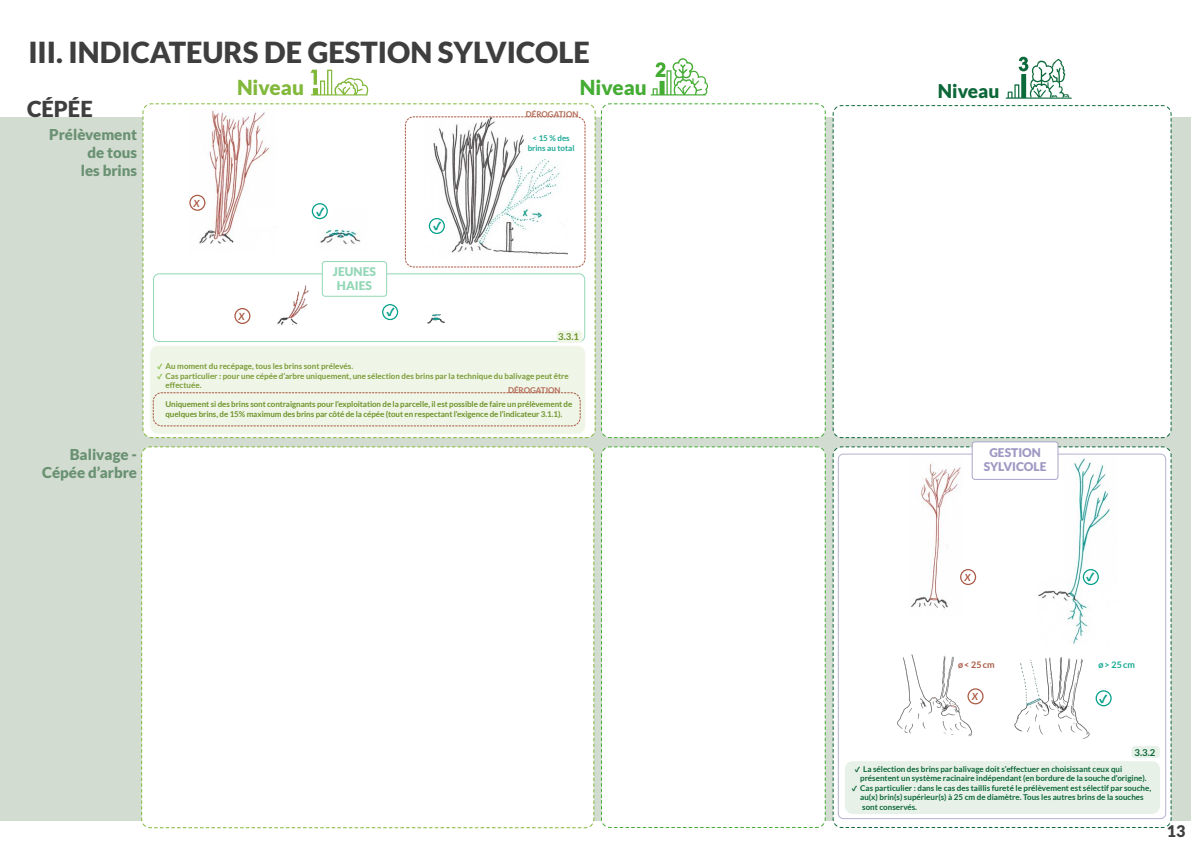
<style>
.page{position:relative;width:1191px;height:842px;background:#fff}
.page>*{position:absolute;margin:0;border:0;box-sizing:border-box;transform-origin:0 0}
.gros_titre{font:900 29px "Lato";color:#3e3e3f}
.sous_titre_vert_bleu{font:900 22px "Lato";color:#3e3e3f}
.sous_titre_vert_bleu-2{font:900 20.7px "Lato";color:#82b83a}
.sous_titre_vert_bleu-3{font:900 20.7px "Lato";color:#45ac34}
.sous_titre_vert_bleu-4{font:900 19px "Lato";color:#0c6638}
.t1{font:900 16px "Lato";color:#3e3e3f}
.t2{font:900 15px "Lato";color:#6a9172}
.liste{font:900 12.5px "Source Sans Pro";color:#009f8a}
.sous_titre_vert_bleu-5{font:900 12px/14.4px "Lato";color:#9f98c3;text-align:center}
.sous_titre_vert_bleu-6{font:900 12px "Lato";color:#93d7b6}
.liste-2{font:italic 700 9.9px "Lato";color:#aa5943}
.standart{font:700 9.5px "Lato";color:#6d9328}
.standart-2{font:700 9.5px "Lato";color:#0c6638}
.t3{font:700 9px "Lato";color:#aa5943}
.t4{font:700 9px "Lato";color:#12a892}
.t5{font:700 8px/9.6px "Lato";color:#0c6638}
.Indicateur_niv1_bon{font:700 8px/9.6px "Lato";letter-spacing:-.01em;color:#6d9328}
.t6{font:700 8px/9.6px "Lato";color:#7a9b36}
.Indicateur_niv2_pas_bon{font:700 8px "Lato";color:#b36a56}
.t7{font:700 8px/9.6px "Lato";color:#1aa996;text-align:center}
.s1{font-family:"Source Sans Pro";font-weight:900;color:#8cbe4a}
.s2{font-family:"Source Sans Pro";font-weight:900}
</style>
<div class="page">
<div style="left:0;top:117px;width:1191px;height:704px;background:#d2dcd1"></div>
<div style="left:832px;top:105px;width:339px;height:333px;background:#fff"></div>
<div style="left:832px;top:446px;width:339px;height:382px;background:#fff"></div>
<div style="left:607px;top:103px;width:219px;height:335px;background:#fff"></div>
<div style="left:601px;top:446px;width:225px;height:382px;background:#fff"></div>
<div style="left:141px;top:446px;width:453px;height:382px;background:#fff"></div>
<svg style="left:310px;top:70px;width:58px;height:25px"></svg>
<svg style="left:650px;top:58px;width:58px;height:37px"></svg>
<img style="left:908px;top:456px;width:54px;height:160px">
<img style="left:1037px;top:449px;width:80px;height:196px">
<div style="left:845px;top:761px;width:315px;height:53px;background:#e7f1e8;border-radius:8px"></div>
<svg style="left:1080px;top:567px;width:21px;height:15px"></svg>
<div style="left:1082px;top:569px;width:16px;height:16px;border:1px solid #009f8a;border-radius:50%"></div>
<div style="left:960px;top:570px;width:15px;height:14px;background:#fff;border-radius:50%"></div>
<div style="left:960px;top:569px;width:16px;height:16px;border:1px solid #aa5943;border-radius:50%"></div>
<div style="left:968px;top:689px;width:15px;height:15px;background:#fff;border-radius:50%"></div>
<div style="left:967px;top:688px;width:16px;height:16px;border:1px solid #aa5943;border-radius:50%"></div>
<div style="left:837px;top:454px;width:329px;height:365px;border:1px solid #b6b1d1;border-radius:5px"></div>
<svg style="left:1005px;top:57px;width:66px;height:42px"></svg>
<div style="left:972px;top:442px;width:86px;height:37px;background:#fff;border-radius:3px"></div>
<div style="left:971px;top:441px;width:87px;height:39px;border:1px solid #aaa4ca;border-radius:3px"></div>
<div style="left:1132px;top:746px;width:27px;height:11px;background:#e7f1e8;border-radius:3px"></div>
<div style="left:1131px;top:746px;width:28px;height:12px;border:1px solid #e7f1e8;border-radius:3px"></div>
<img style="left:1011px;top:653px;width:86px;height:103px">
<img style="left:891px;top:643px;width:83px;height:103px">
<svg style="left:1093px;top:689px;width:21px;height:15px"></svg>
<div style="left:1095px;top:690px;width:16px;height:16px;border:1px solid #009f8a;border-radius:50%"></div>
<svg style="left:957px;top:658px;width:38px;height:13px"></svg>
<svg style="left:1098px;top:658px;width:37px;height:13px"></svg>
<svg style="left:143px;top:103px;width:464px;height:335px;background:#f2f4ef"></svg>
<div style="left:322px;top:261px;width:64px;height:35px;background:#fff;border-radius:3px"></div>
<div style="left:322px;top:261px;width:65px;height:36px;border:1px solid #93d7b6;border-radius:3px"></div>
<div style="left:248px;top:207px;width:36px;height:18px;background:#fff"></div>
<p class="gros_titre" style="left:28px;top:35px;width:563px">III. INDICATEURS DE GESTION SYLVICOLE</p>
<p class="sous_titre_vert_bleu-2" style="left:237px;top:76px;width:68px">Niveau</p>
<p class="sous_titre_vert_bleu-3" style="left:580px;top:76px;width:68px">Niveau</p>
<p class="t2" style="left:49px;top:126px;width:89px">Prélèvement</p>
<p class="t2" style="left:87px;top:144px;width:51px">de tous</p>
<p class="t2" style="left:81px;top:162px;width:58px">les brins</p>
<p class="sous_titre_vert_bleu" style="left:27px;top:96px;width:67px">CÉPÉE</p>
<p class="Indicateur_niv2_pas_bon" style="left:526px;top:109px;width:54px">DÉROGATION</p>
<p class="t7" style="left:527px;top:133px;width:48px">&lt; 15 % des brins au total</p>
<p class="liste-2" style="left:194px;top:197px;width:8px">X</p>
<p class="liste-2" style="left:239px;top:311px;width:8px">X</p>
<p class="liste" style="left:316px;top:203px;width:10px">✓</p>
<p class="sous_titre_vert_bleu-6" style="left:333px;top:265px;width:45px">JEUNES</p>
<p class="sous_titre_vert_bleu-6" style="left:337px;top:279px;width:37px">HAIES</p>
<p class="liste" style="left:386px;top:304px;width:10px">✓</p>
<p class="liste" style="left:433px;top:218px;width:10px">✓</p>
<p class="standart" style="left:558px;top:331px;width:22px">3.3.1</p>
<p class="t2" style="left:70px;top:446px;width:69px">Balivage -</p>
<p class="t2" style="left:42px;top:464px;width:96px">Cépée d’arbre</p>
<p class="t6" style="left:157px;top:361px;width:198px"><span class="s1">✓</span> Au moment du recépage, tous les brins sont prélevés.</p>
<p class="t6" style="left:165px;top:371px;width:405px;text-indent:-9px"><span class="s1">✓</span> Cas particulier : pour une cépée d’arbre uniquement, une sélection des brins par la technique du balivage peut être effectuée.</p>
<p class="Indicateur_niv1_bon" style="left:165px;top:400px;width:408px">Uniquement si des brins sont contraignants pour l’exploitation de la parcelle, il est possible de faire un prélèvement de quelques brins, de 15% maximum des brins par côté de la cépée (tout en respectant l’exigence de l’indicateur 3.1.1).</p>
<p class="Indicateur_niv2_pas_bon" style="left:508px;top:385px;width:54px">DÉROGATION</p>
<p class="sous_titre_vert_bleu-4" style="left:938px;top:80px;width:63px">Niveau</p>
<p class="sous_titre_vert_bleu-5" style="left:983px;top:445px;width:64px">GESTION<br>SYLVICOLE</p>
<p class="liste-2" style="left:964px;top:572px;width:8px">X</p>
<p class="liste" style="left:1086px;top:569px;width:10px">✓</p>
<p class="t3" style="left:958px;top:660px;width:38px;rotate:-1deg">ø&lt; 25cm</p>
<p class="t4" style="left:1098px;top:660px;width:38px;rotate:-1deg">ø&gt; 25cm</p>
<p class="liste-2" style="left:971px;top:691px;width:8px">X</p>
<p class="liste" style="left:1099px;top:690px;width:10px">✓</p>
<p class="standart-2" style="left:1134px;top:747px;width:22px">3.3.2</p>
<p class="t5" style="left:860px;top:764px;width:288px;text-indent:-6px"><span class="s2">✓</span> La sélection des brins par balivage doit s’effectuer en choisissant ceux qui présentent un système racinaire indépendant (en bordure de la souche d’origine).</p>
<p class="t5" style="left:860px;top:783px;width:292px;text-indent:-9px"><span class="s2">✓</span> Cas particulier : dans le cas des taillis fureté le prélèvement est sélectif par souche, au(x) brin(s) supérieur(s) à 25 cm de diamètre. Tous les autres brins de la souches sont conservés.</p>
<h3 class="t1" style="left:1166px;top:822px;width:20px">13</h3>
</div>
